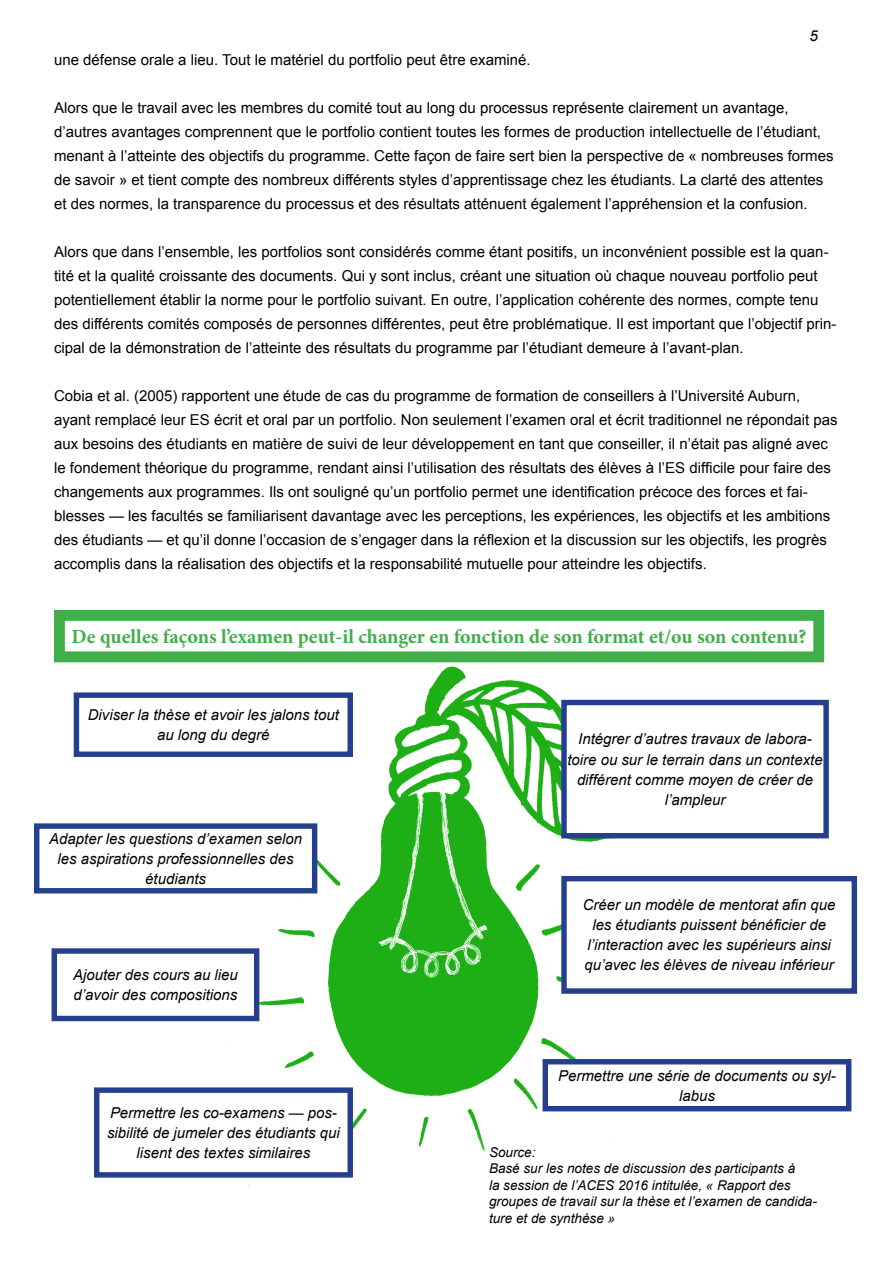
<style>
.page{position:relative;width:893px;height:1263px;background:#fff}
.page>*{position:absolute;margin:0;border:0;box-sizing:border-box;transform-origin:0 0}
.t1{font:700 20.1px "Minion Pro";color:#40ae49}
.t2{font:15px/24px "Arial";color:#000}
.t3{font:italic 15px/20.1px "Arial";color:#000;text-align:center}
.t4{font:italic 13.5px/16.5px "Arial";color:#000}
</style>
<div class="page">
<img style="left:223px;top:662px;width:417px;height:524px">
<div style="left:54px;top:610px;width:770px;height:52px;border:11px solid #40ae49"></div>
<div style="left:37px;top:826px;width:278px;height:65px;background:#fff"></div>
<div style="left:34px;top:823px;width:283px;height:70px;border:5px solid #253f8e"></div>
<div style="left:97px;top:1090px;width:253px;height:85px;background:#fff"></div>
<div style="left:94px;top:1087px;width:259px;height:90px;border:5px solid #253f8e"></div>
<div style="left:54px;top:951px;width:203px;height:67px;background:#fff"></div>
<div style="left:52px;top:948px;width:207px;height:73px;border:5px solid #253f8e"></div>
<div style="left:76px;top:695px;width:274px;height:59px;background:#fff"></div>
<div style="left:74px;top:692px;width:279px;height:65px;border:5px solid #253f8e"></div>
<div style="left:564px;top:702px;width:262px;height:134px;background:#fff"></div>
<div style="left:561px;top:700px;width:268px;height:138px;border:5px solid #253f8e"></div>
<div style="left:564px;top:879px;width:290px;height:112px;background:#fff"></div>
<div style="left:561px;top:876px;width:296px;height:118px;border:5px solid #253f8e"></div>
<div style="left:545px;top:1062px;width:304px;height:47px;background:#fff"></div>
<div style="left:543px;top:1059px;width:308px;height:52px;border:5px solid #253f8e"></div>
<p class="t3" style="left:809px;top:26px;width:10px">5</p>
<p class="t2" style="left:54px;top:48px;width:478px">une défense orale a lieu. Tout le matériel du portfolio peut être examiné.</p>
<p class="t2" style="left:54px;top:96px;width:781px">Alors que le travail avec les membres du comité tout au long du processus représente clairement un avantage, d’autres avantages comprennent que le portfolio contient toutes les formes de production intellectuelle de l’étudiant, menant à l’atteinte des objectifs du programme. Cette façon de faire sert bien la perspective de « nombreuses formes de savoir » et tient compte des nombreux différents styles d’apprentissage chez les étudiants. La clarté des attentes et des normes, la transparence du processus et des résultats atténuent également l’appréhension et la confusion.</p>
<p class="t2" style="left:54px;top:240px;width:784px">Alors que dans l’ensemble, les portfolios sont considérés comme étant positifs, un inconvénient possible est la quan&shy;tité et la qualité croissante des documents. Qui y sont inclus, créant une situation où chaque nouveau portfolio peut potentiellement établir la norme pour le portfolio suivant. En outre, l’application cohérente des normes, compte tenu des différents comités composés de personnes différentes, peut être problématique. Il est important que l’objectif prin&shy;cipal de la démonstration de l’atteinte des résultats du programme par l’étudiant demeure à l’avant-plan.</p>
<p class="t2" style="left:54px;top:384px;width:785px">Cobia et al. (2005) rapportent une étude de cas du programme de formation de conseillers à l’Université Auburn, ayant remplacé leur ES écrit et oral par un portfolio. Non seulement l’examen oral et écrit traditionnel ne répondait pas aux besoins des étudiants en matière de suivi de leur développement en tant que conseiller, il n’était pas aligné avec le fondement théorique du programme, rendant ainsi l’utilisation des résultats des élèves à l’ES difficile pour faire des changements aux programmes. Ils ont souligné qu’un portfolio permet une identification précoce des forces et fai&shy;blesses — les facultés se familiarisent davantage avec les perceptions, les expériences, les objectifs et les ambitions des étudiants — et qu’il donne l’occasion de s’engager dans la réflexion et la discussion sur les objectifs, les progrès accomplis dans la réalisation des objectifs et la responsabilité mutuelle pour atteindre les objectifs.</p>
<h1 class="t1" style="left:72px;top:623px;width:736px">De quelles façons l’examen peut-il changer en fonction de son format et/ou son contenu?</h1>
<p class="t3" style="left:88px;top:705px;width:253px">Diviser la thèse et avoir les jalons tout au long du degré</p>
<p class="t3" style="left:49px;top:829px;width:254px">Adapter les questions d’examen selon les aspirations professionnelles des étudiants</p>
<p class="t3" style="left:73px;top:965px;width:166px;text-align:left">Ajouter des cours au lieu d’avoir des compositions</p>
<p class="t3" style="left:107px;top:1103px;width:234px">Permettre les co-examens — pos&shy;sibilité de jumeler des étudiants qui lisent des textes similaires</p>
<p class="t3" style="left:567px;top:729px;width:257px">Intégrer d’autres travaux de labora&shy;toire ou sur le terrain dans un contexte différent comme moyen de créer de l’ampleur</p>
<p class="t3" style="left:583px;top:895px;width:254px">Créer un modèle de mentorat afin que les étudiants puissent bénéficier de l’interaction avec les supérieurs ainsi qu’avec les élèves de niveau inférieur</p>
<p class="t3" style="left:558px;top:1065px;width:279px">Permettre une série de documents ou syl&shy;labus</p>
<p class="t4" style="left:489px;top:1144px;width:329px">Source:<br>Basé sur les notes de discussion des participants à<br>la session de l’ACES 2016 intitulée, « Rapport des groupes de travail sur la thèse et l’examen de candida&shy;ture et de synthèse »</p>
</div>
